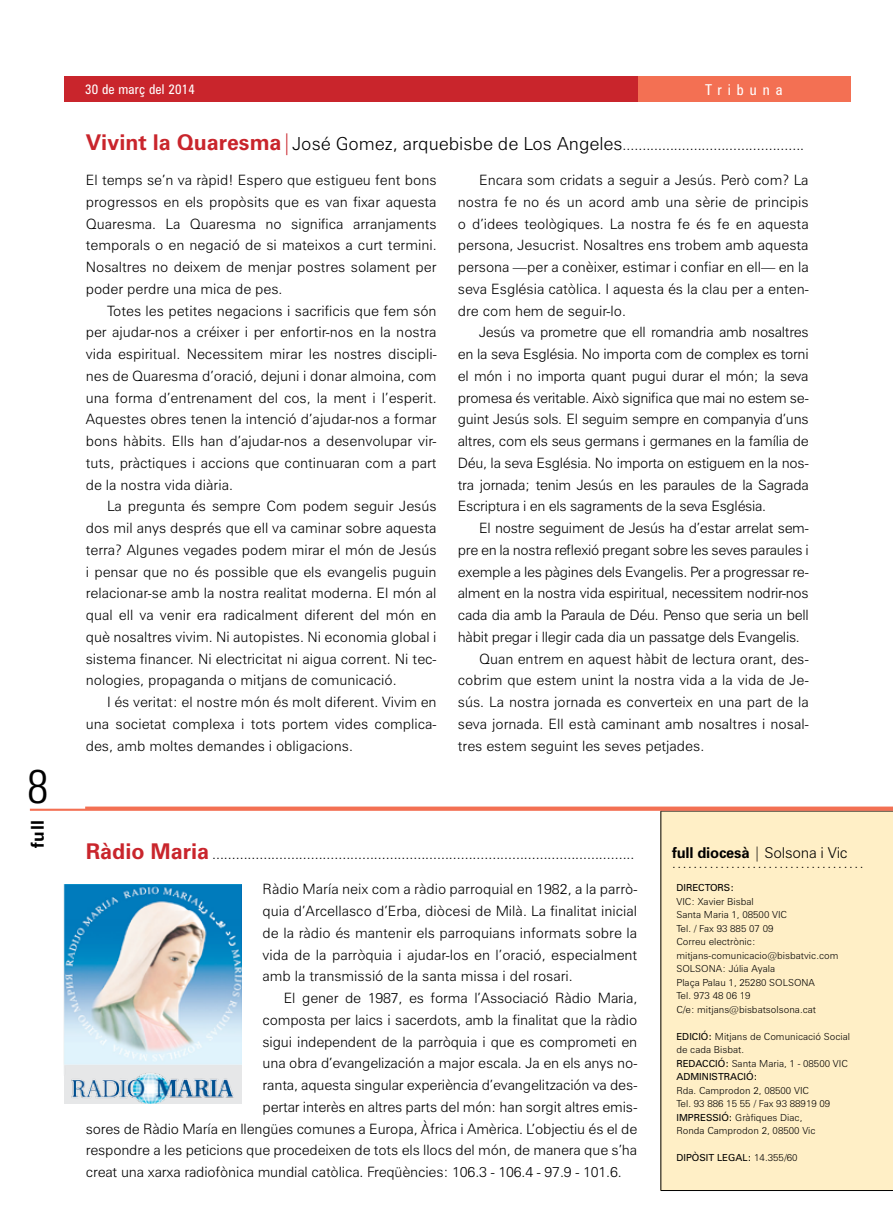
<style>
.page{position:relative;width:893px;height:1212px;background:#fff}
.page>*{position:absolute;margin:0;border:0;box-sizing:border-box;transform-origin:0 0}
.t1{font:300 condensed 48px "Zurich BT";color:#000}
.t2{font:700 17.7px "Zurich BT";color:#000}
.t3{font:300 15px "Zurich BT";letter-spacing:-.015em;color:#000}
.t4{font:condensed 15px "Zurich BT";letter-spacing:.4em;color:#fff}
.t5{font:300 14.25px/21.8px "Zurich BT";letter-spacing:-.01em;color:#000;text-align:justify}
.t6{font:300 13.5px "Zurich BT";color:#000}
.t7{font:condensed 13.5px "Zurich BT";letter-spacing:.02em;color:#fff}
.t8{font:300 9.75px/13.5px "Zurich BT";color:#000}
.t9{font:9.75px "Zurich BT";color:#000}
.s1{font-weight:700;font-size:21.75px;color:#c9252c}
.s2{font-size:21.75px;color:#c9252c}
.s3{font-size:18px}
.s4{font-weight:700}
.s5{font-weight:400}
.s6{font-weight:300}
</style>
<div class="page">
<div style="left:661px;top:811px;width:232px;height:379px;background:#ffefc6"></div>
<hr style="left:661px;top:811px;width:232px;height:1px;background:#000">
<hr style="left:661px;top:811px;width:1px;height:379px;background:#000">
<hr style="left:661px;top:1190px;width:232px;height:1px;background:#000">
<div style="left:64px;top:77px;width:786px;height:25px;background:#c9252c"></div>
<div style="left:638px;top:77px;width:212px;height:25px;background:#f37053"></div>
<img style="left:64px;top:885px;width:177px;height:218px">
<svg style="left:30px;top:806px;width:863px;height:5px"></svg>
<h1 class="t1" style="left:27px;top:756px;width:24px">8</h1>
<p class="t2" style="left:27px;top:848px;width:30px;rotate:-90deg">full</p>
<p class="t7" style="left:85px;top:81px;width:112px">30 de març del 2014</p>
<p class="t4" style="left:705px;top:81px;width:79px">Tribuna</p>
<p class="t5" style="left:86px;top:134px;width:720px"><span class="s1">Vivint la Quaresma</span><span class="s2">|</span><span class="s3">José Gomez, arquebisbe de Los Angeles</span>..............................................</p>
<p class="t5" style="left:86px;top:169px;width:352px">El temps se’n va ràpid! Espero que estigueu fent bons progressos en els propòsits que es van fixar aquesta Quaresma. La Quaresma no significa arranjaments temporals o en negació de si mateixos a curt termini.<br>Nosaltres no deixem de menjar postres solament per poder perdre una mica de pes.</p>
<p class="t5" style="left:86px;top:300px;width:352px;text-indent:21px">Totes les petites negacions i sacrificis que fem són per ajudar-nos a créixer i per enfortir-nos en la nostra vida espiritual. Necessitem mirar les nostres discipli&shy;nes de Quaresma d’oració, dejuni i donar almoina, com una forma d’entrenament del cos, la ment i l’esperit.<br>Aquestes obres tenen la intenció d’ajudar-nos a formar bons hàbits. Ells han d’ajudar-nos a desenvolupar vir&shy;tuts, pràctiques i accions que continuaran com a part de la nostra vida diària.</p>
<p class="t5" style="left:86px;top:495px;width:352px;text-indent:21px">La pregunta és sempre Com podem seguir Jesús dos mil anys després que ell va caminar sobre aquesta terra? Algunes vegades podem mirar el món de Jesús i pensar que no és possible que els evangelis puguin relacionar-se amb la nostra realitat moderna. El món al qual ell va venir era radicalment diferent del món en què nosaltres vivim. Ni autopistes. Ni economia global i sistema financer. Ni electricitat ni aigua corrent. Ni tec&shy;nologies, propaganda o mitjans de comunicació.</p>
<p class="t5" style="left:86px;top:691px;width:352px;text-indent:21px">I és veritat: el nostre món és molt diferent. Vivim en una societat complexa i tots portem vides complica&shy;des, amb moltes demandes i obligacions.</p>
<p class="t5" style="left:458px;top:169px;width:352px;text-indent:21px">Encara som cridats a seguir a Jesús. Però com? La nostra fe no és un acord amb una sèrie de principis o d’idees teològiques. La nostra fe és fe en aquesta persona, Jesucrist. Nosaltres ens trobem amb aquesta persona —per a conèixer, estimar i confiar en ell— en la seva Església catòlica. I aquesta és la clau per a enten&shy;dre com hem de seguir-lo.</p>
<p class="t5" style="left:458px;top:321px;width:352px;text-indent:21px">Jesús va prometre que ell romandria amb nosaltres en la seva Església. No importa com de complex es torni el món i no importa quant pugui durar el món; la seva promesa és veritable. Això significa que mai no estem se&shy;guint Jesús sols. El seguim sempre en companyia d’uns altres, com els seus germans i germanes en la família de Déu, la seva Església. No importa on estiguem en la nos&shy;tra jornada; tenim Jesús en les paraules de la Sagrada Escriptura i en els sagraments de la seva Església.</p>
<p class="t5" style="left:479px;top:517px;width:331px">El nostre seguiment de Jesús ha d’estar arrelat sem-</p>
<p class="t5" style="left:458px;top:539px;width:352px">pre en la nostra reflexió pregant sobre les seves paraules i</p>
<p class="t5" style="left:458px;top:560px;width:352px">exemple a les pàgines dels Evangelis. Per a progressar re-</p>
<p class="t5" style="left:458px;top:582px;width:352px">alment en la nostra vida espiritual, necessitem nodrir-nos</p>
<p class="t5" style="left:458px;top:604px;width:352px">cada dia amb la Paraula de Déu. Penso que seria un bell</p>
<p class="t5" style="left:458px;top:626px;width:344px">hàbit pregar i llegir cada dia un passatge dels Evangelis.</p>
<p class="t5" style="left:479px;top:647px;width:331px">Quan entrem en aquest hàbit de lectura orant, des-</p>
<p class="t5" style="left:458px;top:669px;width:352px">cobrim que estem unint la nostra vida a la vida de Je-</p>
<p class="t5" style="left:458px;top:691px;width:352px">sús. La nostra jornada es converteix en una part de la</p>
<p class="t5" style="left:458px;top:713px;width:352px">seva jornada. Ell està caminant amb nosaltres i nosal-</p>
<p class="t5" style="left:458px;top:734px;width:248px">tres estem seguint les seves petjades.</p>
<p class="t5" style="left:86px;top:843px;width:550px"><span class="s1">Ràdio Maria</span> ...........................................................................................................</p>
<p class="t3" style="left:672px;top:843px;width:177px"><span class="s4">full diocesà</span> | Solsona i Vic</p>
<p class="t6" style="left:672px;top:855px;width:193px">....................................</p>
<p class="t5" style="left:263px;top:878px;width:376px">Ràdio María neix com a ràdio parroquial en 1982, a la parrò&shy;quia d’Arcellasco d’Erba, diòcesi de Milà. La finalitat inicial de la ràdio és mantenir els parroquians informats sobre la vida de la parròquia i ajudar-los en l’oració, especialment amb la transmissió de la santa missa i del rosari.</p>
<p class="t5" style="left:284px;top:987px;width:355px">El gener de 1987, es forma l’Associació Ràdio Maria,</p>
<p class="t5" style="left:263px;top:1009px;width:376px">composta per laics i sacerdots, amb la finalitat que la ràdio</p>
<p class="t5" style="left:263px;top:1031px;width:376px">sigui independent de la parròquia i que es comprometi en</p>
<p class="t5" style="left:263px;top:1052px;width:376px">una obra d’evangelización a major escala. Ja en els anys no-</p>
<p class="t5" style="left:263px;top:1074px;width:376px">ranta, aquesta singular experiència d’evangelitzación va des-</p>
<p class="t5" style="left:263px;top:1096px;width:376px">pertar interès en altres parts del món: han sorgit altres emis-</p>
<p class="t5" style="left:86px;top:1117px;width:553px">sores de Ràdio María en llengües comunes a Europa, Àfrica i Amèrica. L’objectiu és el de</p>
<p class="t5" style="left:86px;top:1139px;width:553px">respondre a les peticions que procedeixen de tots els llocs del món, de manera que s’ha</p>
<p class="t5" style="left:86px;top:1161px;width:537px">creat una xarxa radiofònica mundial catòlica. Freqüències: 106.3 - 106.4 - 97.9 - 101.6.</p>
<p class="t9" style="left:676px;top:882px;width:59px">DIRECTORS:</p>
<p class="t8" style="left:676px;top:894px;width:164px">VIC: Xavier Bisbal<br>Santa Maria 1, 08500 VIC<br>Tel. / Fax 93 885 07 09<br>Correu electrònic: mitjans-comunicacio@bisbatvic.com<br>SOLSONA: Júlia Ayala<br>Plaça Palau 1, 25280 SOLSONA<br>Tel. 973 48 06 19<br>C/e: mitjans@bisbatsolsona.cat</p>
<p class="t8" style="left:676px;top:1029px;width:175px"><span class="s5">EDICIÓ:</span> Mitjans de Comunicació Social de cada Bisbat.<br><span class="s5">REDACCIÓ:</span> Santa Maria, 1 - 08500 VIC<br><span class="s5">ADMINISTRACIÓ:</span></p>
<p class="t8" style="left:676px;top:1083px;width:155px">Rda. Camprodon 2, 08500 VIC<br>Tel. 93 886 15 55 / Fax 93 88919 09<br><span class="s5">IMPRESSIÓ:</span> Gràfiques Diac,<br>Ronda Camprodon 2, 08500 Vic</p>
<p class="t9" style="left:676px;top:1152px;width:123px">DIPÒSIT LEGAL: <span class="s6">14.355/60</span></p>
</div>
